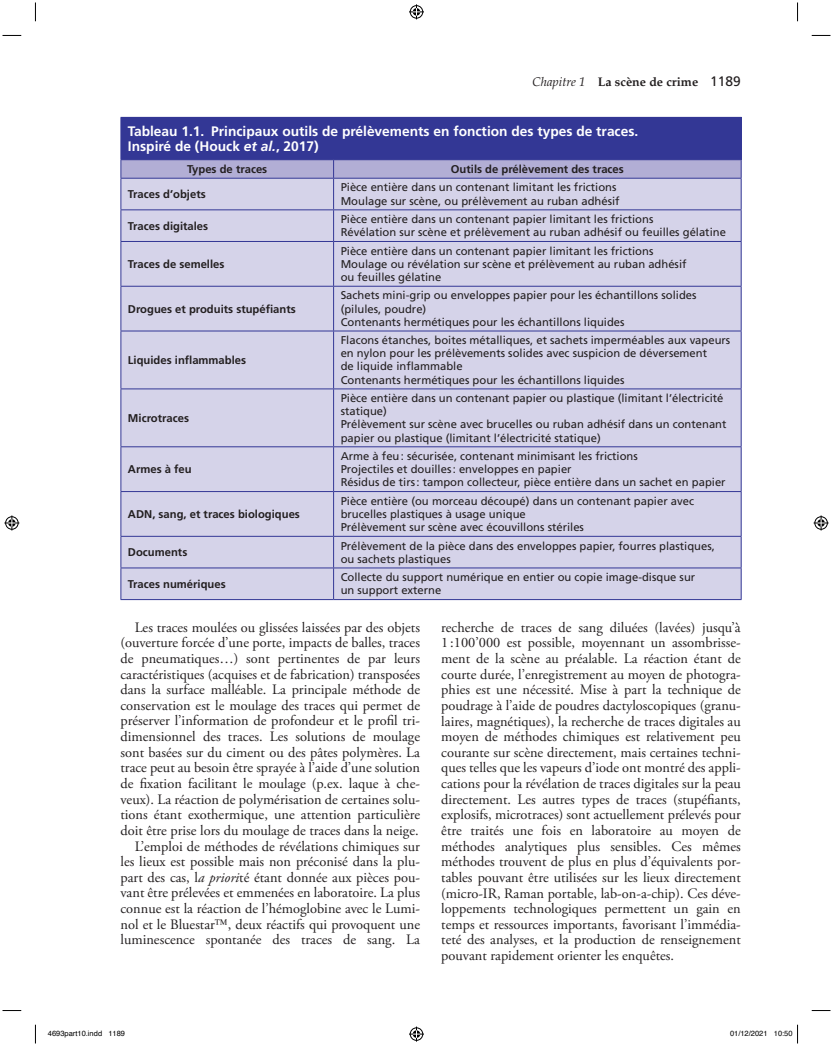
<style>
.page{position:relative;width:833px;height:1046px;background:#fff}
.page>*{position:absolute;margin:0;border:0;box-sizing:border-box;transform-origin:0 0}
.t1{font:14.38px/15.6px "Adobe Garamond Pro";color:#231f20;text-align:right}
.t2{font:700 13.75px/15px "Frutiger LT Std";color:#fff}
.t3{font:700 12.5px "Palatino LT Std";color:#231f20}
.t4{font:11.25px/13.1px "Frutiger LT Std";color:#231f20}
.t5{font:700 11.25px "Frutiger LT Std";color:#231f20}
.t6{font:7.5px "Helvetica";color:#000}
.s1{font-weight:400;font-style:italic}
.s2{font-family:"Frutiger LT Std";font-weight:400;font-size:13.75px}
.s3{font-style:italic}
</style>
<div class="page">
<div style="left:121px;top:117px;width:620px;height:43px;background:#333795"></div>
<div style="left:121px;top:179px;width:620px;height:420px;background:#d5d3e9"></div>
<hr style="left:741px;top:118px;width:1px;height:41px;background:#333795">
<hr style="left:120px;top:178px;width:1px;height:31px;background:#333795">
<hr style="left:741px;top:178px;width:1px;height:31px;background:#333795">
<hr style="left:120px;top:210px;width:1px;height:31px;background:#333795">
<hr style="left:741px;top:210px;width:1px;height:31px;background:#333795">
<hr style="left:120px;top:242px;width:1px;height:44px;background:#333795">
<hr style="left:741px;top:242px;width:1px;height:44px;background:#333795">
<hr style="left:120px;top:286px;width:1px;height:44px;background:#333795">
<hr style="left:741px;top:286px;width:1px;height:44px;background:#333795">
<hr style="left:120px;top:331px;width:1px;height:57px;background:#333795">
<hr style="left:741px;top:331px;width:1px;height:57px;background:#333795">
<hr style="left:120px;top:389px;width:1px;height:57px;background:#333795">
<hr style="left:741px;top:389px;width:1px;height:57px;background:#333795">
<hr style="left:120px;top:447px;width:1px;height:44px;background:#333795">
<hr style="left:741px;top:447px;width:1px;height:44px;background:#333795">
<hr style="left:120px;top:492px;width:1px;height:44px;background:#333795">
<hr style="left:741px;top:492px;width:1px;height:44px;background:#333795">
<hr style="left:120px;top:536px;width:1px;height:31px;background:#333795">
<hr style="left:741px;top:536px;width:1px;height:31px;background:#333795">
<hr style="left:120px;top:568px;width:1px;height:31px;background:#333795">
<hr style="left:741px;top:568px;width:1px;height:31px;background:#333795">
<hr style="left:120px;top:599px;width:213px;height:1px;background:#333795">
<hr style="left:333px;top:599px;width:408px;height:1px;background:#333795">
<hr style="left:120px;top:117px;width:213px;height:1px;background:#333795">
<hr style="left:120px;top:118px;width:1px;height:41px;background:#333795">
<hr style="left:120px;top:159px;width:213px;height:1px;background:#333795">
<svg style="left:120px;top:160px;width:622px;height:18px;background:#aeaad3"></svg>
<hr style="left:120px;top:178px;width:213px;height:1px;background:#333795">
<hr style="left:333px;top:178px;width:408px;height:1px;background:#333795">
<hr style="left:333px;top:178px;width:1px;height:31px;background:#333795">
<hr style="left:120px;top:209px;width:213px;height:1px;background:#333795">
<hr style="left:333px;top:209px;width:408px;height:1px;background:#333795">
<hr style="left:333px;top:210px;width:1px;height:31px;background:#333795">
<hr style="left:120px;top:241px;width:213px;height:1px;background:#333795">
<hr style="left:333px;top:241px;width:408px;height:1px;background:#333795">
<hr style="left:333px;top:242px;width:1px;height:44px;background:#333795">
<hr style="left:120px;top:286px;width:213px;height:1px;background:#333795">
<hr style="left:333px;top:286px;width:408px;height:1px;background:#333795">
<hr style="left:333px;top:286px;width:1px;height:44px;background:#333795">
<hr style="left:120px;top:330px;width:213px;height:1px;background:#333795">
<hr style="left:333px;top:330px;width:408px;height:1px;background:#333795">
<hr style="left:333px;top:331px;width:1px;height:57px;background:#333795">
<hr style="left:120px;top:388px;width:213px;height:1px;background:#333795">
<hr style="left:333px;top:388px;width:408px;height:1px;background:#333795">
<hr style="left:333px;top:389px;width:1px;height:57px;background:#333795">
<hr style="left:120px;top:446px;width:213px;height:1px;background:#333795">
<hr style="left:333px;top:446px;width:408px;height:1px;background:#333795">
<hr style="left:333px;top:447px;width:1px;height:44px;background:#333795">
<hr style="left:120px;top:491px;width:213px;height:1px;background:#333795">
<hr style="left:333px;top:491px;width:408px;height:1px;background:#333795">
<hr style="left:333px;top:492px;width:1px;height:44px;background:#333795">
<hr style="left:120px;top:536px;width:213px;height:1px;background:#333795">
<hr style="left:333px;top:536px;width:408px;height:1px;background:#333795">
<hr style="left:333px;top:536px;width:1px;height:31px;background:#333795">
<hr style="left:120px;top:567px;width:213px;height:1px;background:#333795">
<hr style="left:333px;top:567px;width:408px;height:1px;background:#333795">
<hr style="left:333px;top:568px;width:1px;height:31px;background:#333795">
<svg style="left:3px;top:35px;width:18px;height:1px"></svg>
<svg style="left:811px;top:35px;width:19px;height:1px"></svg>
<svg style="left:3px;top:1010px;width:18px;height:1px"></svg>
<svg style="left:811px;top:1010px;width:19px;height:1px"></svg>
<svg style="left:35px;top:3px;width:1px;height:18px"></svg>
<svg style="left:35px;top:1024px;width:1px;height:19px"></svg>
<svg style="left:797px;top:3px;width:1px;height:18px"></svg>
<svg style="left:409px;top:4px;width:15px;height:15px"></svg>
<svg style="left:409px;top:1026px;width:15px;height:15px"></svg>
<svg style="left:4px;top:515px;width:15px;height:15px"></svg>
<svg style="left:813px;top:515px;width:15px;height:15px"></svg>
<svg style="left:797px;top:1024px;width:1px;height:19px"></svg>
<p class="t3" style="left:532px;top:74px;width:210px"><span class="s1">Chapitre 1</span> La scène de crime <span class="s2">1189</span></p>
<p class="t2" style="left:128px;top:124px;width:512px">Tableau 1.1. Principaux outils de prélèvements en fonction des types de traces.<br>Inspiré de (Houck <span class="s3">et al.</span>, 2017)</p>
<p class="t5" style="left:187px;top:162px;width:82px">Types de traces</p>
<p class="t5" style="left:451px;top:162px;width:174px">Outils de prélèvement des traces</p>
<p class="t5" style="left:128px;top:187px;width:79px">Traces d’objets</p>
<p class="t4" style="left:341px;top:181px;width:280px">Pièce entière dans un contenant limitant les frictions<br>Moulage sur scène, ou prélèvement au ruban adhésif</p>
<p class="t5" style="left:128px;top:219px;width:82px">Traces digitales</p>
<p class="t4" style="left:341px;top:212px;width:387px">Pièce entière dans un contenant papier limitant les frictions<br>Révélation sur scène et prélèvement au ruban adhésif ou feuilles gélatine</p>
<p class="t5" style="left:128px;top:257px;width:98px">Traces de semelles</p>
<p class="t4" style="left:341px;top:244px;width:347px">Pièce entière dans un contenant papier limitant les frictions<br>Moulage ou révélation sur scène et prélèvement au ruban adhésif ou feuilles gélatine</p>
<p class="t5" style="left:128px;top:302px;width:169px">Drogues et produits stupéfiants</p>
<p class="t5" style="left:128px;top:353px;width:120px">Liquides inflammables</p>
<p class="t5" style="left:128px;top:411px;width:63px">Microtraces</p>
<p class="t5" style="left:128px;top:462px;width:65px">Armes à feu</p>
<p class="t5" style="left:128px;top:507px;width:173px">ADN, sang, et traces biologiques</p>
<p class="t4" style="left:341px;top:289px;width:357px">Sachets mini-grip ou enveloppes papier pour les échantillons solides (pilules, poudre)<br>Contenants hermétiques pour les échantillons liquides</p>
<p class="t4" style="left:341px;top:334px;width:391px">Flacons étanches, boites métalliques, et sachets imperméables aux vapeurs en nylon pour les prélèvements solides avec suspicion de déversement<br>de liquide inflammable<br>Contenants hermétiques pour les échantillons liquides</p>
<p class="t4" style="left:341px;top:391px;width:387px">Pièce entière dans un contenant papier ou plastique (limitant l’électricité statique)<br>Prélèvement sur scène avec brucelles ou ruban adhésif dans un contenant papier ou plastique (limitant l’électricité statique)</p>
<p class="t4" style="left:341px;top:449px;width:386px">Arme à feu: sécurisée, contenant minimisant les frictions<br>Projectiles et douilles: enveloppes en papier<br>Résidus de tirs: tampon collecteur, pièce entière dans un sachet en papier</p>
<p class="t4" style="left:341px;top:494px;width:355px">Pièce entière (ou morceau découpé) dans un contenant papier avec brucelles plastiques à usage unique<br>Prélèvement sur scène avec écouvillons stériles</p>
<p class="t5" style="left:128px;top:545px;width:61px">Documents</p>
<p class="t4" style="left:341px;top:539px;width:376px">Prélèvement de la pièce dans des enveloppes papier, fourres plastiques, ou sachets plastiques</p>
<p class="t5" style="left:128px;top:577px;width:99px">Traces numériques</p>
<p class="t4" style="left:341px;top:570px;width:356px">Collecte du support numérique en entier ou copie image-disque sur un support externe</p>
<p class="t1" style="left:120px;top:619px;width:301px">Les traces moulées ou glissées laissées par des objets (ouverture forcée d’une porte, impacts de balles, traces de pneumatiques…) sont pertinentes de par leurs caractéristiques (acquises et de fabrication) transposées dans la surface malléable. La principale méthode de conservation est le moulage des traces qui permet de préserver l’information de profondeur et le profil tri&shy;dimensionnel des traces. Les solutions de moulage sont basées sur du ciment ou des pâtes polymères. La trace peut au besoin être sprayée à l’aide d’une solution de fixation facilitant le moulage (p.ex. laque à che&shy;veux). La réaction de polymérisation de certaines solu&shy;tions étant exothermique, une attention particulière doit être prise lors du moulage de traces dans la neige.<br>L’emploi de méthodes de révélations chimiques sur les lieux est possible mais non préconisé dans la plu&shy;part des cas, l<span class="s3">a priori</span>té étant donnée aux pièces pou&shy;vant être prélevées et emmenées en laboratoire. La plus connue est la réaction de l’hémoglobine avec le Lumi&shy;nol et le Bluestar•, deux réactifs qui provoquent une luminescence spontanée des traces de sang. La</p>
<p class="t1" style="left:441px;top:619px;width:301px;text-align:justify">recherche de traces de sang diluées (lavées) jusqu’à 1 :100’000 est possible, moyennant un assombrisse&shy;ment de la scène au préalable. La réaction étant de courte durée, l’enregistrement au moyen de photogra&shy;phies est une nécessité. Mise à part la technique de poudrage à l’aide de poudres dactyloscopiques (granu&shy;laires, magnétiques), la recherche de traces digitales au moyen de méthodes chimiques est relativement peu courante sur scène directement, mais certaines techni&shy;ques telles que les vapeurs d’iode ont montré des appli&shy;cations pour la révélation de traces digitales sur la peau directement. Les autres types de traces (stupéfiants, explosifs, microtraces) sont actuellement prélevés pour être traités une fois en laboratoire au moyen de méthodes analytiques plus sensibles. Ces mêmes méthodes trouvent de plus en plus d’équivalents por&shy;tables pouvant être utilisées sur les lieux directement (micro-IR, Raman portable, lab-on-a-chip). Ces déve&shy;loppements technologiques permettent un gain en temps et ressources importants, favorisant l’immédia&shy;teté des analyses, et la production de renseignement pouvant rapidement orienter les enquêtes.</p>
<p class="t6" style="left:48px;top:1027px;width:79px">4693part10.indd 1189</p>
<p class="t6" style="left:730px;top:1027px;width:64px">01/12/2021 10:50</p>
</div>
